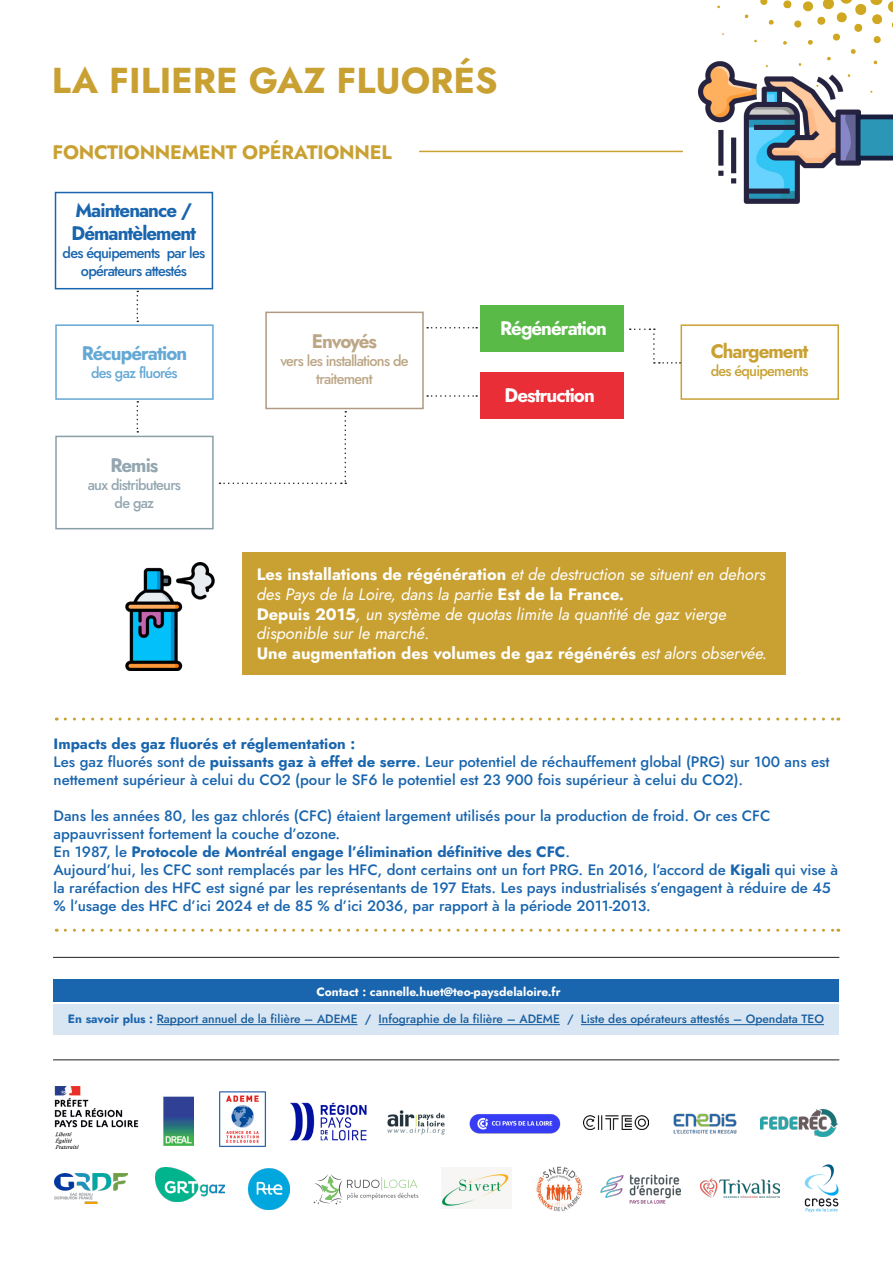
<style>
.page{position:relative;width:893px;height:1263px;background:#fff}
.page>*{position:absolute;margin:0;border:0;box-sizing:border-box;transform-origin:0 0}
.t1{font:700 36px "Jost";color:#c9a133}
.t2{font:700 19.5px "Jost";letter-spacing:-.01em;color:#c9a133}
.t3{font:700 19.5px/23.4px "Jost";letter-spacing:-.05em;color:#1965ae;scale:.96 1}
.t4{font:700 19.5px "Jost";letter-spacing:-.05em;color:#fff;scale:.96 1}
.t5{font:700 19.5px "Jost";letter-spacing:-.05em;color:#64a8d5;scale:.96 1}
.t6{font:700 19.5px "Jost";letter-spacing:-.05em;color:#c9a133;scale:.96 1}
.t7{font:700 19.5px "Jost";letter-spacing:-.06em;color:#bca685;scale:.96 1}
.t8{font:700 19.5px "Jost";letter-spacing:-.05em;color:#94a6b0;scale:.96 1}
.t9{font:italic 16.5px/19.8px "Jost";color:#fff}
.t10{font:700 16.5px "Jost";color:#fff}
.t11{font:500 15px/18px "Jost";color:#1965ae}
.t12{font:700 15px "Jost";color:#1965ae}
.t13{font:500 15px/18px "Jost";letter-spacing:-.05em;color:#1965ae;text-align:center;scale:.96 1}
.t14{font:500 15px/18px "Jost";letter-spacing:-.05em;color:#bca685;text-align:center;scale:.96 1}
.t15{font:500 15px "Jost";letter-spacing:-.05em;color:#94a6b0;scale:.96 1}
.t16{font:500 15px "Jost";letter-spacing:-.05em;color:#c9a133;scale:.96 1}
.t17{font:500 15px "Jost";letter-spacing:-.05em;color:#64a8d5;scale:.96 1}
.t18{font:500 12px "Jost";color:#175d9e}
.t19{font:700 12px "Jost";color:#fff}
.s1{font-weight:700;font-style:normal}
.s2{font-weight:400;font-style:italic}
.s3{font-weight:700}
.s4{font-weight:500}
.s5{font-weight:700;color:#1965ae}
</style>
<div class="page">
<div style="left:242px;top:553px;width:543px;height:122px;background:#c9a133"></div>
<div style="left:53px;top:1004px;width:786px;height:31px;background:#d8e5f2"></div>
<div style="left:53px;top:980px;width:786px;height:22px;background:#1965ae"></div>
<img style="left:604px;top:0;width:289px;height:161px">
<hr style="left:157px;top:1024px;width:200px;height:1px;background:#175d9e">
<hr style="left:379px;top:1024px;width:181px;height:1px;background:#175d9e">
<hr style="left:581px;top:1024px;width:243px;height:1px;background:#175d9e">
<hr style="left:53px;top:957px;width:786px;height:1px;background:#231f20">
<hr style="left:53px;top:1059px;width:786px;height:1px;background:#231f20">
<svg style="left:65px;top:717px;width:774px;height:3px"></svg>
<svg style="left:65px;top:929px;width:774px;height:3px"></svg>
<img style="left:536px;top:1166px;width:47px;height:46px">
<img style="left:600px;top:1174px;width:81px;height:30px">
<img style="left:387px;top:1110px;width:58px;height:25px">
<img style="left:249px;top:1168px;width:41px;height:41px">
<img style="left:289px;top:1102px;width:78px;height:39px">
<img style="left:219px;top:1091px;width:47px;height:56px">
<img style="left:156px;top:1168px;width:68px;height:33px">
<img style="left:55px;top:1173px;width:72px;height:31px">
<img style="left:673px;top:1113px;width:64px;height:21px">
<img style="left:442px;top:1167px;width:69px;height:42px">
<img style="left:583px;top:1115px;width:65px;height:15px">
<img style="left:804px;top:1164px;width:35px;height:49px">
<img style="left:761px;top:1109px;width:77px;height:27px">
<img style="left:469px;top:1114px;width:92px;height:20px">
<img style="left:700px;top:1178px;width:80px;height:20px">
<svg style="left:314px;top:1174px;width:104px;height:30px"></svg>
<img style="left:54px;top:1086px;width:85px;height:63px">
<img style="left:163px;top:1096px;width:31px;height:50px">
<hr style="left:419px;top:151px;width:264px;height:1px;background:#c9a133">
<div style="left:265px;top:312px;width:159px;height:97px;border:2px solid #af9b81"></div>
<svg style="left:137px;top:401px;width:1px;height:32px"></svg>
<svg style="left:219px;top:411px;width:127px;height:73px"></svg>
<svg style="left:427px;top:395px;width:50px;height:2px"></svg>
<svg style="left:427px;top:327px;width:50px;height:1px"></svg>
<svg style="left:630px;top:328px;width:51px;height:36px"></svg>
<svg style="left:137px;top:291px;width:1px;height:31px"></svg>
<div style="left:55px;top:192px;width:158px;height:97px;border:2px solid #1965ae"></div>
<div style="left:480px;top:305px;width:144px;height:46px;background:#59ba47"></div>
<div style="left:480px;top:372px;width:144px;height:47px;background:#ea2e37"></div>
<div style="left:55px;top:436px;width:159px;height:93px;border:2px solid #8aa0a8"></div>
<div style="left:55px;top:324px;width:159px;height:76px;border:2px solid #64a8d5"></div>
<div style="left:681px;top:324px;width:158px;height:76px;border:2px solid #c9a133"></div>
<img style="left:698px;top:51px;width:163px;height:153px">
<svg style="left:856px;top:115px;width:37px;height:45px;background:#257392"></svg>
<img style="left:125px;top:562px;width:90px;height:109px">
<p class="t1" style="left:52px;top:55px;width:447px">LA FILIERE GAZ FLUORÉS</p>
<p class="t2" style="left:53px;top:139px;width:341px">FONCTIONNEMENT OPÉRATIONNEL</p>
<p class="t3" style="left:72px;top:198px;width:131px">Maintenance /<br>Démantèlement</p>
<p class="t13" style="left:63px;top:244px;width:150px">des équipements par les opérateurs attestés</p>
<p class="t5" style="left:82px;top:340px;width:111px">Récupération</p>
<p class="t17" style="left:91px;top:363px;width:92px">des gaz fluorés</p>
<p class="t8" style="left:110px;top:452px;width:52px">Remis</p>
<p class="t15" style="left:88px;top:474px;width:99px">aux distributeurs</p>
<p class="t15" style="left:115px;top:492px;width:43px">de gaz</p>
<p class="t7" style="left:312px;top:328px;width:70px">Envoyés</p>
<p class="t14" style="left:280px;top:352px;width:135px">vers les installations de traitement</p>
<p class="t4" style="left:500px;top:315px;width:113px">Régénération</p>
<p class="t4" style="left:505px;top:382px;width:95px">Destruction</p>
<p class="t6" style="left:711px;top:338px;width:103px">Chargement</p>
<p class="t16" style="left:711px;top:361px;width:103px">des équipements</p>
<p class="t9" style="left:257px;top:564px;width:510px"><span class="s1">Les installations de régénération</span> et de destruction se situent en dehors des Pays de la Loire, dans la partie <span class="s1">Est de la France.</span></p>
<p class="t9" style="left:257px;top:604px;width:471px"><span class="s1">Depuis 2015</span>, un système de quotas limite la quantité de gaz vierge disponible sur le marché.</p>
<p class="t10" style="left:257px;top:642px;width:512px">Une augmentation des volumes de gaz régénérés <span class="s2">est alors observée.</span></p>
<p class="t12" style="left:54px;top:734px;width:303px">Impacts des gaz fluorés et réglementation :</p>
<p class="t11" style="left:54px;top:753px;width:778px">Les gaz fluorés sont de <span class="s3">puissants gaz à effet de serre</span>. Leur potentiel de réchauffement global (PRG) sur 100 ans est nettement supérieur à celui du CO2 (pour le SF6 le potentiel est 23 900 fois supérieur à celui du CO2).</p>
<p class="t11" style="left:54px;top:807px;width:718px">Dans les années 80, les gaz chlorés (CFC) étaient largement utilisés pour la production de froid. Or ces CFC appauvrissent fortement la couche d’ozone.</p>
<p class="t12" style="left:54px;top:842px;width:518px"><span class="s4">En 1987, le</span> Protocole de Montréal engage l’élimination définitive des CFC<span class="s4">.</span></p>
<p class="t11" style="left:54px;top:861px;width:786px">Aujourd’hui, les CFC sont remplacés par les HFC, dont certains ont un fort PRG. En 2016, l’accord de <span class="s3">Kigali</span> qui vise à la raréfaction des HFC est signé par les représentants de 197 Etats. Les pays industrialisés s’engagent à réduire de 45 % l’usage des HFC d’ici 2024 et de 85 % d’ici 2036, par rapport à la période 2011-2013.</p>
<p class="t19" style="left:316px;top:983px;width:246px">Contact : cannelle.huet@teo-paysdelaloire.fr</p>
<p class="t18" style="left:68px;top:1011px;width:757px"><span class="s5">En savoir plus :</span> Rapport annuel de la filière – ADEME / Infographie de la filière – ADEME / Liste des opérateurs attestés – Opendata TEO</p>
</div>
